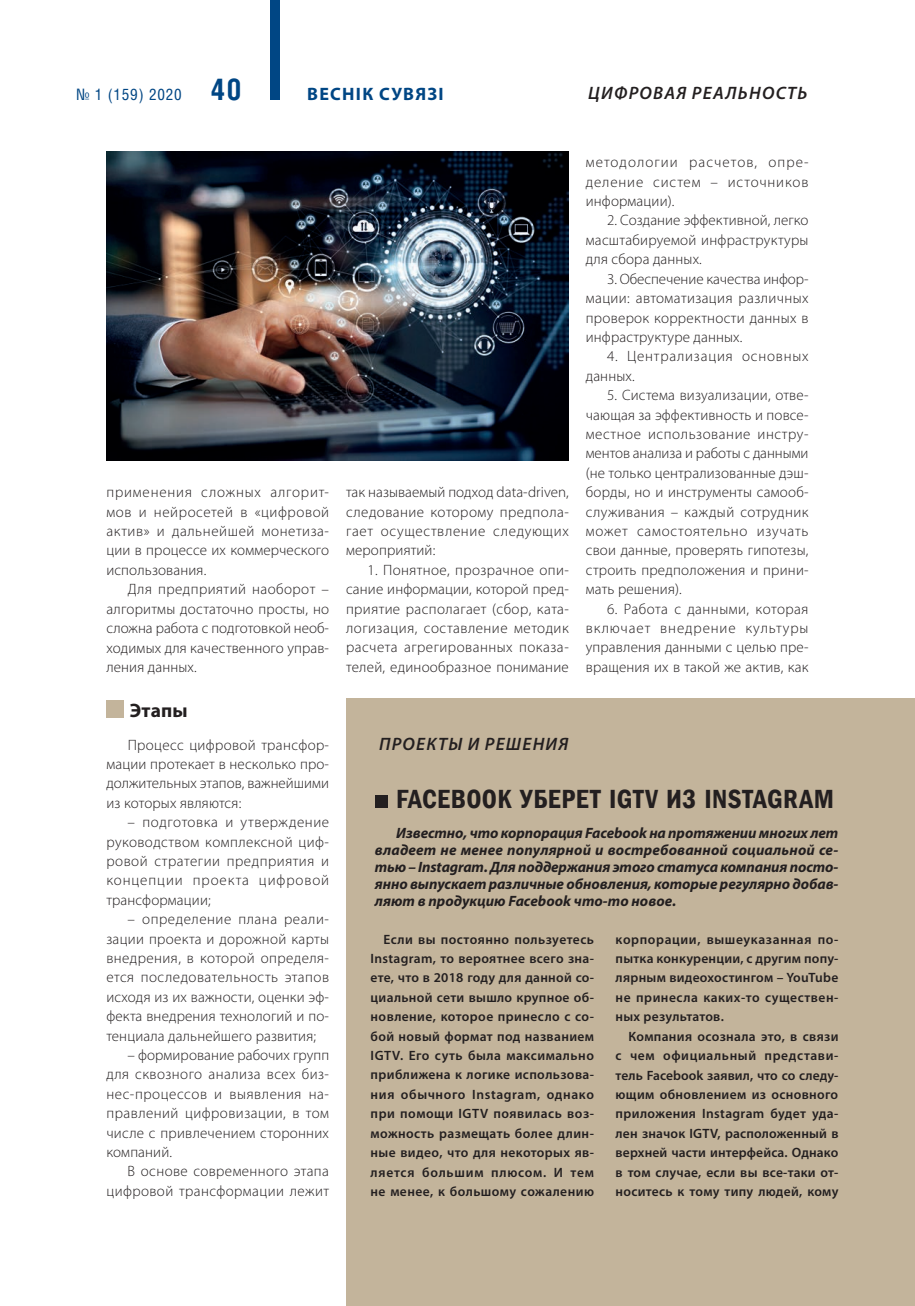
<style>
.page{position:relative;width:915px;height:1306px;background:#fff}
.page>*{position:absolute;margin:0;border:0;box-sizing:border-box;transform-origin:0 0}
._300_Zagolovok_Big{font:600 condensed 27px "Franklin Gothic";letter-spacing:.015em;color:#231f20}
._000_Podzagolovok_Ne{font:700 19.5px "Myriad Pro";letter-spacing:.005em;color:#231f20}
._200_Rubrica{font:italic 600 18px "Myriad Pro";letter-spacing:.07em;color:#231f20}
.t1{font:700 18px "Myriad Pro";letter-spacing:.07em;color:#004684}
.t2{font:15.75px "Helios Cond C";letter-spacing:.05em;color:#004684}
._000_Text_OSNOV{font:300 15px/19.4px "Myriad Pro";letter-spacing:.015em;color:#231f20;text-align:justify}
._000_Text_OSNOV-2{font:italic 700 15px/17.1px "Myriad Pro";color:#231f20;text-align:justify}
._000_Text_OSNOV-3{font:300 15px/19.4px "Myriad Pro";letter-spacing:.055em;color:#231f20}
._500_Text_OSNOV{font:600 13.5px/19.4px "Myriad Pro";letter-spacing:.025em;color:#231f20;text-align:justify}
.s1{font-weight:700;font-size:30px}
</style>
<div class="page">
<div style="left:269px;top:0;width:10px;height:100px;background:#004684"></div>
<div style="left:346px;top:698px;width:568px;height:607px;background:#c3b49b"></div>
<img style="left:106px;top:151px;width:462px;height:309px">
<div style="left:375px;top:795px;width:12px;height:13px;background:#231f20"></div>
<div style="left:106px;top:700px;width:17px;height:17px;background:#c3b49b"></div>
<p class="t2" style="left:76px;top:85px;width:167px">№ 1 (159) 2020 <span class="s1">40</span></p>
<p class="t1" style="left:307px;top:82px;width:138px">ВЕСНIК СУВЯЗI</p>
<p class="_200_Rubrica" style="left:588px;top:82px;width:220px">ЦИФРОВАЯ РЕАЛЬНОСТЬ</p>
<p class="_000_Text_OSNOV" style="left:106px;top:482px;width:224px">применения сложных алгорит&shy;мов и нейросетей в «цифровой актив» и дальнейшей монетиза&shy;ции в процессе их коммерческого использования.</p>
<p class="_000_Text_OSNOV" style="left:106px;top:579px;width:224px;text-indent:21px">Для предприятий наоборот – алгоритмы достаточно просты, но сложна работа с подготовкой необ&shy;ходимых для качественного управ&shy;ления данных.</p>
<p class="_000_Podzagolovok_Ne" style="left:130px;top:698px;width:59px">Этапы</p>
<p class="_000_Text_OSNOV" style="left:106px;top:734px;width:224px;text-indent:21px">Процесс цифровой трансфор&shy;мации протекает в несколько про&shy;должительных этапов, важнейшими из которых являются:</p>
<p class="_000_Text_OSNOV" style="left:106px;top:812px;width:224px;text-indent:21px">– подготовка и утверждение руководством комплексной циф&shy;ровой стратегии предприятия и концепции проекта цифровой трансформации;</p>
<p class="_000_Text_OSNOV" style="left:106px;top:909px;width:224px;text-indent:21px">– определение плана реали&shy;зации проекта и дорожной карты внедрения, в которой определя&shy;ется последовательность этапов исходя из их важности, оценки эф&shy;фекта внедрения технологий и по&shy;тенциала дальнейшего развития;</p>
<p class="_000_Text_OSNOV" style="left:106px;top:1045px;width:224px;text-indent:21px">– формирование рабочих групп для сквозного анализа всех биз&shy;нес-процессов и выявления на&shy;правлений цифровизации, в том числе с привлечением сторонних компаний.</p>
<p class="_000_Text_OSNOV" style="left:106px;top:1161px;width:224px;text-align:right">В основе современного этапа цифровой трансформации лежит</p>
<p class="_000_Text_OSNOV" style="left:346px;top:482px;width:224px">так называемый подход data-driven, следование которому предпола&shy;гает осуществление следующих мероприятий:</p>
<p class="_000_Text_OSNOV" style="left:346px;top:560px;width:224px;text-indent:21px">1. Понятное, прозрачное опи&shy;сание информации, которой пред&shy;приятие располагает (сбор, ката&shy;логизация, составление методик расчета агрегированных показа&shy;телей, единообразное понимание</p>
<p class="_000_Text_OSNOV" style="left:585px;top:152px;width:224px">методологии расчетов, опре&shy;деление систем – источников информации).</p>
<p class="_000_Text_OSNOV" style="left:585px;top:211px;width:224px;text-indent:21px">2. Создание эффективной, легко масштабируемой инфраструктуры для сбора данных.</p>
<p class="_000_Text_OSNOV" style="left:585px;top:269px;width:224px;text-indent:21px">3. Обеспечение качества инфор&shy;мации: автоматизация различных проверок корректности данных в инфраструктуре данных.</p>
<p class="_000_Text_OSNOV-3" style="left:585px;top:346px;width:224px;text-indent:21px">4. Централизация основных данных.</p>
<p class="_000_Text_OSNOV" style="left:585px;top:385px;width:224px;text-indent:21px">5. Система визуализации, отве&shy;чающая за эффективность и повсе&shy;местное использование инстру&shy;ментов анализа и работы с данными (не только централизованные дэш&shy;борды, но и инструменты самооб&shy;служивания – каждый сотрудник может самостоятельно изучать свои данные, проверять гипотезы, строить предположения и прини&shy;мать решения).</p>
<p class="_000_Text_OSNOV" style="left:585px;top:598px;width:224px;text-indent:21px">6. Работа с данными, которая включает внедрение культуры управления данными с целью пре&shy;вращения их в такой же актив, как</p>
<p class="_200_Rubrica" style="left:379px;top:732px;width:191px">ПРОЕКТЫ И РЕШЕНИЯ</p>
<p class="_300_Zagolovok_Big" style="left:396px;top:781px;width:439px">FACEBOOK УБЕРЕТ IGTV ИЗ INSTAGRAM</p>
<p class="_000_Text_OSNOV-2" style="left:375px;top:823px;width:465px;text-indent:21px">Известно, что корпорация Facebook на протяжении многих лет владеет не менее популярной и востребованной социальной се&shy;тью – Instagram. Для поддержания этого статуса компания посто&shy;янно выпускает различные обновления, которые регулярно добав&shy;ляют в продукцию Facebook что-то новое.</p>
<p class="_500_Text_OSNOV" style="left:370px;top:929px;width:225px;text-indent:13px">Если вы постоянно пользуетесь Instagram, то вероятнее всего зна&shy;ете, что в 2018 году для данной со&shy;циальной сети вышло крупное об&shy;новление, которое принесло с со&shy;бой новый формат под названием IGTV. Его суть была максимально приближена к логике использова&shy;ния обычного Instagram, однако при помощи IGTV появилась воз&shy;можность размещать более длин&shy;ные видео, что для некоторых яв&shy;ляется большим плюсом. И тем не менее, к большому сожалению</p>
<p class="_500_Text_OSNOV" style="left:615px;top:929px;width:224px">корпорации, вышеуказанная по&shy;пытка конкуренции, с другим попу&shy;лярным видеохостингом – YouTube не принесла каких-то существен&shy;ных результатов.</p>
<p class="_500_Text_OSNOV" style="left:615px;top:1026px;width:224px;text-indent:13px">Компания осознала это, в связи с чем официальный представи&shy;тель Facebook заявил, что со следу&shy;ющим обновлением из основного приложения Instagram будет уда&shy;лен значок IGTV, расположенный в верхней части интерфейса. Однако в том случае, если вы все-таки от&shy;носитесь к тому типу людей, кому</p>
</div>
